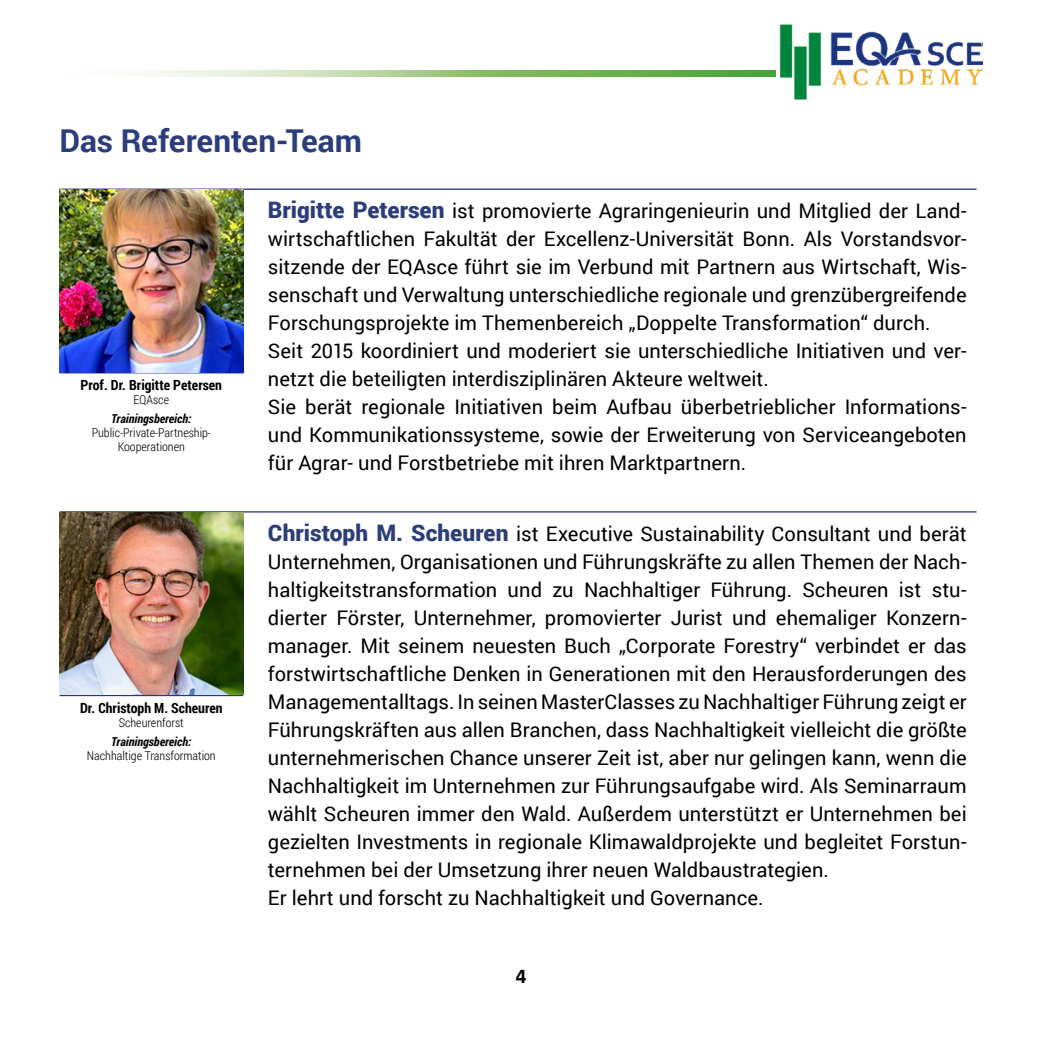
<style>
.page{position:relative;width:1042px;height:1042px;background:#fff}
.page>*{position:absolute;margin:0;border:0;box-sizing:border-box;transform-origin:0 0}
.t1{font:700 31.5px "Roboto";letter-spacing:-.005em;color:#2b3d7a}
.t2{font:700 21px "Calibri";color:#000}
.t3{font:20.12px/28px "Roboto";color:#000}
.t4{font:700 14px "Roboto Condensed";color:#000}
.t5{font:300 12.25px/14px "Roboto Condensed";color:#000;text-align:center}
.t6{font:italic 700 12.25px "Roboto Condensed";color:#000}
.s1{font-weight:900;font-size:22.75px;color:#2b3d7a}
</style>
<div class="page">
<img style="left:779px;top:24px;width:203px;height:75px">
<svg style="left:147px;top:70px;width:628px;height:7px;background:#9bc985"></svg>
<hr style="left:60px;top:189px;width:183px;height:1px;background:#283583">
<hr style="left:243px;top:189px;width:733px;height:1px;background:#283583">
<hr style="left:60px;top:372px;width:183px;height:1px;background:#283583">
<hr style="left:60px;top:511px;width:183px;height:1px;background:#283583">
<hr style="left:243px;top:511px;width:733px;height:1px;background:#283583">
<hr style="left:60px;top:695px;width:183px;height:1px;background:#283583">
<img style="left:60px;top:190px;width:183px;height:182px">
<img style="left:60px;top:512px;width:183px;height:183px">
<h1 class="t1" style="left:60px;top:119px;width:304px">Das Referenten-Team</h1>
<p class="t4" style="left:81px;top:375px;width:143px">Prof. Dr. Brigitte Petersen</p>
<p class="t5" style="left:134px;top:392px;width:37px">EQAsce</p>
<p class="t6" style="left:111px;top:410px;width:82px">Trainingsbereich:</p>
<p class="t5" style="left:92px;top:425px;width:121px">Public-Private-Partneship-<br>Kooperationen</p>
<p class="t4" style="left:80px;top:698px;width:144px">Dr. Christoph M. Scheuren</p>
<p class="t5" style="left:119px;top:715px;width:66px">Scheurenforst</p>
<p class="t6" style="left:111px;top:733px;width:82px">Trainingsbereich:</p>
<p class="t5" style="left:87px;top:748px;width:130px">Nachhaltige Transformation</p>
<p class="t3" style="left:268px;top:196px;width:700px"><span class="s1">Brigitte Petersen</span> ist promovierte Agraringenieurin und Mitglied der Land&shy;wirtschaftlichen Fakultät der Excellenz-Universität Bonn. Als Vorstandsvor&shy;sitzende der EQAsce führt sie im Verbund mit Partnern aus Wirtschaft, Wis&shy;senschaft und Verwaltung unterschiedliche regionale und grenzübergreifende Forschungsprojekte im Themenbereich „Doppelte Transformation“ durch.<br>Seit 2015 koordiniert und moderiert sie unterschiedliche Initiativen und ver&shy;netzt die beteiligten interdisziplinären Akteure weltweit.<br>Sie berät regionale Initiativen beim Aufbau überbetrieblicher Informations&shy;und Kommunikationssysteme, sowie der Erweiterung von Serviceangeboten für Agrar- und Forstbetriebe mit ihren Marktpartnern.</p>
<p class="t3" style="left:268px;top:519px;width:700px"><span class="s1">Christoph M. Scheuren</span> ist Executive Sustainability Consultant und berät Unternehmen, Organisationen und Führungskräfte zu allen Themen der Nach&shy;haltigkeitstransformation und zu Nachhaltiger Führung. Scheuren ist stu&shy;dierter Förster, Unternehmer, promovierter Jurist und ehemaliger Konzern&shy;manager. Mit seinem neuesten Buch „Corporate Forestry“ verbindet er das forstwirtschaftliche Denken in Generationen mit den Herausforderungen des Managementalltags. In seinen MasterClasses zu Nachhaltiger Führung zeigt er Führungskräften aus allen Branchen, dass Nachhaltigkeit vielleicht die größte unternehmerischen Chance unserer Zeit ist, aber nur gelingen kann, wenn die Nachhaltigkeit im Unternehmen zur Führungsaufgabe wird. Als Seminarraum wählt Scheuren immer den Wald. Außerdem unterstützt er Unternehmen bei gezielten Investments in regionale Klimawaldprojekte und begleitet Forstun&shy;ternehmen bei der Umsetzung ihrer neuen Waldbaustrategien.<br>Er lehrt und forscht zu Nachhaltigkeit und Governance.</p>
<p class="t2" style="left:516px;top:961px;width:12px">4</p>
</div>
